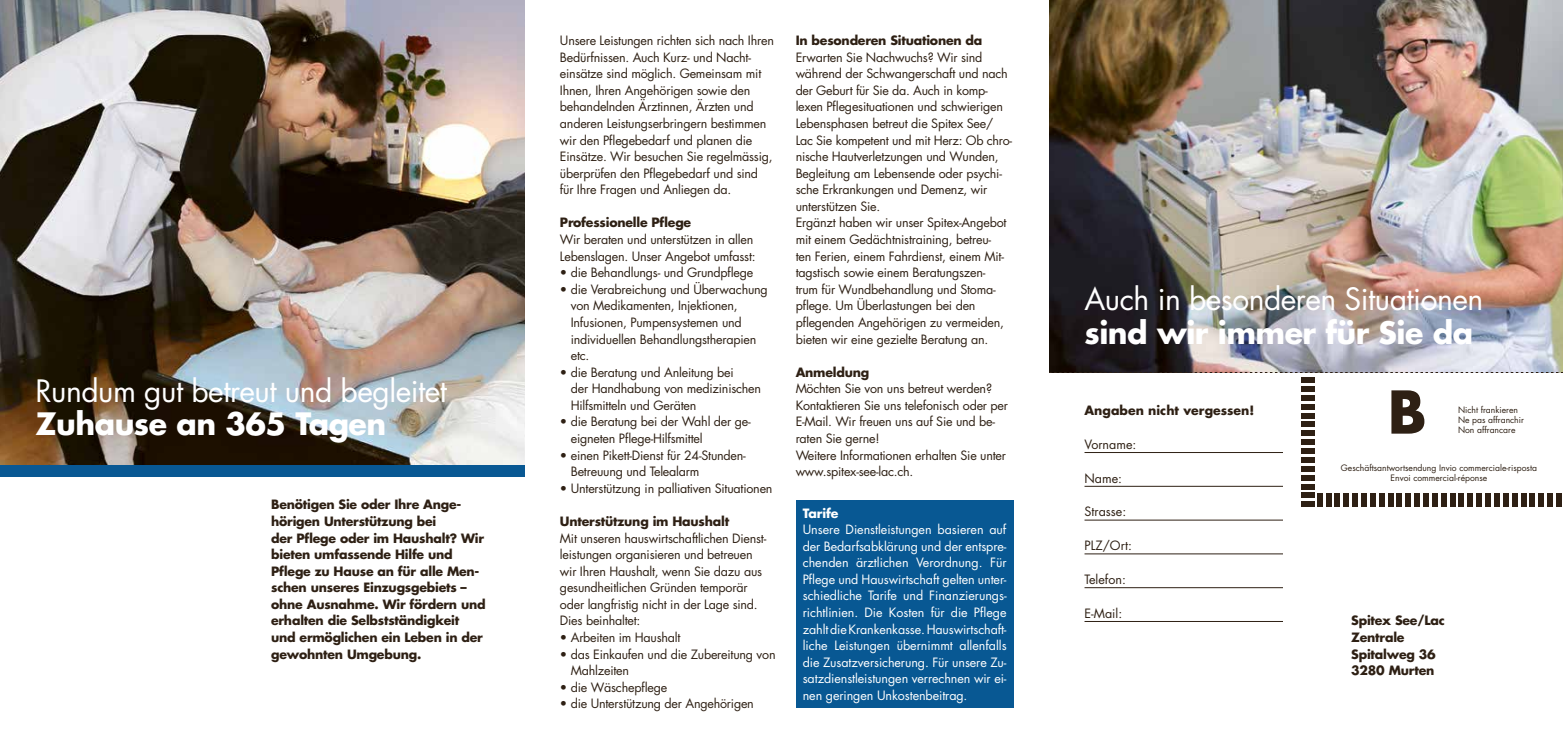
<style>
.page{position:relative;width:1563px;height:745px;background:#fff}
.page>*{position:absolute;margin:0;border:0;box-sizing:border-box;transform-origin:0 0}
.t1{font:700 57.38px "Futura LT";color:#2e2014}
.t2{font:30px "Futura LT";letter-spacing:-.015em;color:#fff}
.t3{font:700 30px "Futura LT";letter-spacing:-.015em;color:#fff}
.t4{font:12.5px/16.6px "Futura LT";letter-spacing:-.015em;color:#2e2014}
.t5{font:700 12.5px/16.5px "Futura LT";letter-spacing:-.015em;color:#2e2014}
.t6{font:12.5px/16.5px "Futura LT";letter-spacing:-.005em;color:#fff;text-align:justify}
.t7{font:700 12.5px "Futura LT";letter-spacing:-.005em;color:#fff}
.t8{font:8.62px/10.2px "Futura LT";color:#2e2014;text-align:center}
</style>
<div class="page">
<img style="left:1049px;top:0;width:514px;height:372px">
<img style="left:0;top:0;width:524px;height:464px">
<div style="left:0;top:464px;width:524px;height:12px;background:#085893"></div>
<div style="left:795px;top:500px;width:218px;height:208px;background:#085893"></div>
<div style="left:1300px;top:377px;width:14px;height:6px;background:#2e2014"></div>
<div style="left:1300px;top:386px;width:14px;height:5px;background:#2e2014"></div>
<div style="left:1300px;top:394px;width:14px;height:6px;background:#2e2014"></div>
<div style="left:1300px;top:403px;width:14px;height:6px;background:#2e2014"></div>
<div style="left:1300px;top:412px;width:14px;height:6px;background:#2e2014"></div>
<div style="left:1300px;top:421px;width:14px;height:6px;background:#2e2014"></div>
<div style="left:1300px;top:430px;width:14px;height:6px;background:#2e2014"></div>
<div style="left:1300px;top:439px;width:14px;height:6px;background:#2e2014"></div>
<div style="left:1300px;top:448px;width:14px;height:5px;background:#2e2014"></div>
<div style="left:1300px;top:456px;width:14px;height:6px;background:#2e2014"></div>
<div style="left:1300px;top:465px;width:14px;height:6px;background:#2e2014"></div>
<div style="left:1300px;top:483px;width:14px;height:6px;background:#2e2014"></div>
<div style="left:1300px;top:474px;width:14px;height:6px;background:#2e2014"></div>
<div style="left:1300px;top:492px;width:14px;height:6px;background:#2e2014"></div>
<div style="left:1300px;top:501px;width:14px;height:6px;background:#2e2014"></div>
<div style="left:1361px;top:493px;width:6px;height:14px;background:#2e2014"></div>
<div style="left:1334px;top:493px;width:6px;height:14px;background:#2e2014"></div>
<div style="left:1343px;top:493px;width:6px;height:14px;background:#2e2014"></div>
<div style="left:1316px;top:493px;width:6px;height:14px;background:#2e2014"></div>
<div style="left:1370px;top:493px;width:5px;height:14px;background:#2e2014"></div>
<div style="left:1352px;top:493px;width:6px;height:14px;background:#2e2014"></div>
<div style="left:1325px;top:493px;width:6px;height:14px;background:#2e2014"></div>
<div style="left:1378px;top:493px;width:6px;height:14px;background:#2e2014"></div>
<div style="left:1387px;top:493px;width:6px;height:14px;background:#2e2014"></div>
<div style="left:1396px;top:493px;width:6px;height:14px;background:#2e2014"></div>
<div style="left:1405px;top:493px;width:6px;height:14px;background:#2e2014"></div>
<div style="left:1414px;top:493px;width:6px;height:14px;background:#2e2014"></div>
<div style="left:1423px;top:493px;width:6px;height:14px;background:#2e2014"></div>
<div style="left:1432px;top:493px;width:5px;height:14px;background:#2e2014"></div>
<div style="left:1440px;top:493px;width:6px;height:14px;background:#2e2014"></div>
<div style="left:1449px;top:493px;width:6px;height:14px;background:#2e2014"></div>
<div style="left:1458px;top:493px;width:6px;height:14px;background:#2e2014"></div>
<div style="left:1467px;top:493px;width:6px;height:14px;background:#2e2014"></div>
<div style="left:1476px;top:493px;width:6px;height:14px;background:#2e2014"></div>
<div style="left:1485px;top:493px;width:6px;height:14px;background:#2e2014"></div>
<div style="left:1494px;top:493px;width:6px;height:14px;background:#2e2014"></div>
<div style="left:1502px;top:493px;width:6px;height:14px;background:#2e2014"></div>
<div style="left:1511px;top:493px;width:6px;height:14px;background:#2e2014"></div>
<div style="left:1520px;top:493px;width:6px;height:14px;background:#2e2014"></div>
<div style="left:1529px;top:493px;width:6px;height:14px;background:#2e2014"></div>
<div style="left:1538px;top:493px;width:6px;height:14px;background:#2e2014"></div>
<div style="left:1547px;top:493px;width:6px;height:14px;background:#2e2014"></div>
<div style="left:1556px;top:493px;width:6px;height:14px;background:#2e2014"></div>
<hr style="left:1084px;top:452px;width:199px;height:1px;background:#2e2014">
<hr style="left:1084px;top:486px;width:199px;height:1px;background:#2e2014">
<hr style="left:1084px;top:519px;width:199px;height:1px;background:#2e2014">
<hr style="left:1084px;top:553px;width:199px;height:1px;background:#2e2014">
<hr style="left:1084px;top:587px;width:199px;height:1px;background:#2e2014">
<hr style="left:1084px;top:621px;width:199px;height:1px;background:#2e2014">
<svg style="left:1049px;top:372px;width:514px;height:1px"></svg>
<h2 class="t2" style="left:35px;top:371px;width:413px">Rundum gut betreut und begleitet</h2>
<h2 class="t3" style="left:35px;top:404px;width:352px">Zuhause an 365 Tagen</h2>
<p class="t5" style="left:271px;top:496px;width:216px">Benötigen Sie oder Ihre Ange&shy;hörigen Unterstützung bei<br>der Pflege oder im Haushalt? Wir bieten umfassende Hilfe und<br>Pflege zu Hause an für alle Men&shy;schen unseres Einzugsgebiets – ohne Ausnahme. Wir fördern und erhalten die Selbstständigkeit und ermöglichen ein Leben in der gewohnten Umgebung.</p>
<p class="t4" style="left:560px;top:32px;width:215px">Unsere Leistungen richten sich nach Ihren Bedürfnissen. Auch Kurz- und Nacht&shy;einsätze sind möglich. Gemeinsam mit Ihnen, Ihren Angehörigen sowie den behandelnden Ärztinnen, Ärzten und anderen Leistungserbringern bestimmen wir den Pflegebedarf und planen die Einsätze. Wir besuchen Sie regelmässig, überprüfen den Pflegebedarf und sind für Ihre Fragen und Anliegen da.</p>
<p class="t5" style="left:560px;top:214px;width:133px">Professionelle Pflege</p>
<p class="t4" style="left:560px;top:231px;width:197px">Wir beraten und unterstützen in allen<br>Lebenslagen. Unser Angebot umfasst:</p>
<p class="t4" style="left:560px;top:264px;width:195px">• die Behandlungs- und Grundpflege</p>
<p class="t4" style="left:571px;top:281px;width:199px;text-indent:-11px">• die Verabreichung und Überwachung von Medikamenten, Injektionen,<br>Infusionen, Pumpensystemen und individuellen Behandlungstherapien etc.</p>
<p class="t4" style="left:571px;top:364px;width:192px;text-indent:-11px">• die Beratung und Anleitung bei<br>der Handhabung von medizinischen<br>Hilfsmitteln und Geräten</p>
<p class="t4" style="left:571px;top:413px;width:181px;text-indent:-11px">• die Beratung bei der Wahl der ge&shy;eigneten Pflege-Hilfsmittel</p>
<p class="t4" style="left:571px;top:446px;width:177px;text-indent:-11px">• einen Pikett-Dienst für 24-Stunden-<br>Betreuung und Telealarm</p>
<p class="t4" style="left:560px;top:479px;width:214px">• Unterstützung in palliativen Situationen</p>
<p class="t5" style="left:560px;top:512px;width:171px">Unterstützung im Haushalt</p>
<p class="t4" style="left:560px;top:529px;width:208px">Mit unseren hauswirtschaftlichen Dienst&shy;leistungen organisieren und betreuen wir Ihren Haushalt, wenn Sie dazu aus gesundheitlichen Gründen temporär oder langfristig nicht in der Lage sind.<br>Dies beinhaltet:</p>
<p class="t4" style="left:560px;top:628px;width:122px">• Arbeiten im Haushalt</p>
<p class="t4" style="left:571px;top:645px;width:206px;text-indent:-11px">• das Einkaufen und die Zubereitung von<br>Mahlzeiten</p>
<p class="t4" style="left:560px;top:678px;width:109px">• die Wäschepflege</p>
<p class="t4" style="left:560px;top:695px;width:195px">• die Unterstützung der Angehörigen</p>
<p class="t5" style="left:795px;top:32px;width:188px">In besonderen Situationen da</p>
<p class="t4" style="left:795px;top:49px;width:218px">Erwarten Sie Nachwuchs? Wir sind während der Schwangerschaft und nach der Geburt für Sie da. Auch in komp&shy;lexen Pflegesituationen und schwierigen Lebensphasen betreut die Spitex See/ Lac Sie kompetent und mit Herz: Ob chro&shy;nische Hautverletzungen und Wunden, Begleitung am Lebensende oder psychi&shy;sche Erkrankungen und Demenz, wir unterstützen Sie.<br>Ergänzt haben wir unser Spitex-Angebot mit einem Gedächtnistraining, betreu-<br>ten Ferien, einem Fahrdienst, einem Mit&shy;tagstisch sowie einem Beratungszen-<br>trum für Wundbehandlung und Stoma&shy;pflege. Um Überlastungen bei den pflegenden Angehörigen zu vermeiden, bieten wir eine gezielte Beratung an.</p>
<p class="t5" style="left:795px;top:363px;width:75px">Anmeldung</p>
<p class="t4" style="left:795px;top:380px;width:214px">Möchten Sie von uns betreut werden?<br>Kontaktieren Sie uns telefonisch oder per E-Mail. Wir freuen uns auf Sie und be&shy;raten Sie gerne!<br>Weitere Informationen erhalten Sie unter www.spitex-see-lac.ch.</p>
<p class="t7" style="left:803px;top:504px;width:37px">Tarife</p>
<p class="t6" style="left:803px;top:521px;width:205px">Unsere Dienstleistungen basieren auf der Bedarfsabklärung und der entspre&shy;chenden ärztlichen Verordnung. Für Pflege und Hauswirtschaft gelten unter&shy;schiedliche Tarife und Finanzierungs&shy;richtlinien. Die Kosten für die Pflege zahlt die Krankenkasse. Hauswirtschaft&shy;liche Leistungen übernimmt allenfalls die Zusatzversicherung. Für unsere Zu&shy;satzdienstleistungen verrechnen wir ei&shy;nen geringen Unkostenbeitrag.</p>
<h2 class="t2" style="left:1084px;top:279px;width:400px">Auch in besonderen Situationen</h2>
<h2 class="t3" style="left:1084px;top:312px;width:390px">sind wir immer für Sie da</h2>
<p class="t5" style="left:1084px;top:401px;width:171px">Angaben nicht vergessen!</p>
<p class="t4" style="left:1084px;top:435px;width:53px">Vorname:</p>
<p class="t4" style="left:1084px;top:469px;width:39px">Name:</p>
<p class="t4" style="left:1084px;top:503px;width:43px">Strasse:</p>
<p class="t4" style="left:1084px;top:537px;width:49px">PLZ/Ort:</p>
<p class="t4" style="left:1084px;top:570px;width:43px">Telefon:</p>
<p class="t4" style="left:1084px;top:604px;width:39px">E-Mail:</p>
<h1 class="t1" style="left:1387px;top:373px;width:40px">B</h1>
<p class="t8" style="left:1458px;top:404px;width:67px;text-align:left">Nicht frankieren<br>Ne pas affranchir<br>Non affrancare</p>
<p class="t8" style="left:1341px;top:462px;width:198px">Geschäftsantwortsendung Invio commerciale-risposta<br>Envoi commercial-réponse</p>
<p class="t5" style="left:1351px;top:612px;width:95px">Spitex See/Lac<br>Zentrale<br>Spitalweg 36<br>3280 Murten</p>
</div>
